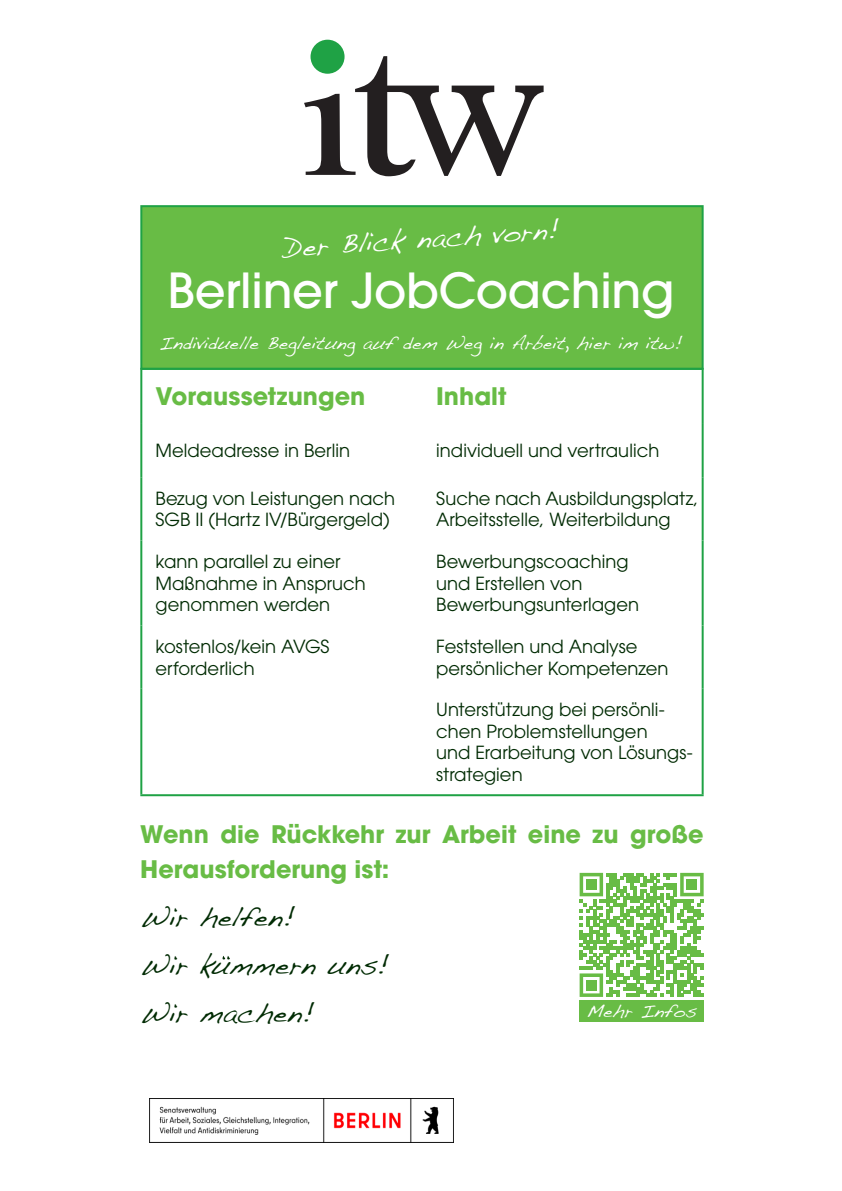
<style>
.page{position:relative;width:842px;height:1191px;background:#fff}
.page>*{position:absolute;margin:0;border:0;box-sizing:border-box;transform-origin:0 0}
.t1{font:500 48px "ITC Avant Garde Pro";letter-spacing:-.005em;color:#fff}
.t2{font:700 24px/35px "ITC Avant Garde Pro";color:#68bc45}
.t3{font:24px/48px "Dakota";letter-spacing:-.01em;color:#002b03}
.t4{font:24px "Dakota";color:#fff}
.t5{font:18px/21.6px "ITC Avant Garde Pro";letter-spacing:.005em;color:#002b03}
.t6{font:16px "Dakota";letter-spacing:-.01em;color:#fff}
.t7{font:16px "Dakota";letter-spacing:.015em;color:#fff}
</style>
<div class="page">
<svg style="left:304px;top:56px;width:240px;height:120px"></svg>
<div style="left:310px;top:40px;width:35px;height:34px;background:#1fa245;border-radius:50%"></div>
<img style="left:150px;top:1098px;width:303px;height:44px">
<div style="left:140px;top:205px;width:564px;height:166px;background:#68bc45"></div>
<hr style="left:140px;top:368px;width:282px;height:2px;background:#1fa245">
<hr style="left:140px;top:370px;width:2px;height:53px;background:#1fa245">
<hr style="left:422px;top:368px;width:282px;height:2px;background:#1fa245">
<hr style="left:702px;top:370px;width:2px;height:53px;background:#1fa245">
<hr style="left:140px;top:423px;width:2px;height:54px;background:#1fa245">
<hr style="left:702px;top:423px;width:2px;height:54px;background:#1fa245">
<hr style="left:140px;top:477px;width:2px;height:63px;background:#1fa245">
<hr style="left:702px;top:477px;width:2px;height:63px;background:#1fa245">
<hr style="left:140px;top:540px;width:2px;height:85px;background:#1fa245">
<hr style="left:702px;top:540px;width:2px;height:85px;background:#1fa245">
<hr style="left:140px;top:625px;width:2px;height:63px;background:#1fa245">
<hr style="left:702px;top:625px;width:2px;height:63px;background:#1fa245">
<hr style="left:140px;top:688px;width:2px;height:106px;background:#1fa245">
<hr style="left:702px;top:688px;width:2px;height:106px;background:#1fa245">
<hr style="left:140px;top:794px;width:282px;height:2px;background:#1fa245">
<hr style="left:422px;top:794px;width:282px;height:2px;background:#1fa245">
<svg style="left:580px;top:873px;width:124px;height:124px"></svg>
<div style="left:586px;top:879px;width:10px;height:10px;background:#68bc45"></div>
<div style="left:687px;top:879px;width:10px;height:10px;background:#68bc45"></div>
<div style="left:586px;top:980px;width:10px;height:10px;background:#68bc45"></div>
<div style="left:580px;top:1000px;width:124px;height:22px;background:#68bc45"></div>
<svg style="left:223px;top:956px;width:7px;height:3px"></svg>
<h2 class="t4" style="left:282px;top:233px;width:279px;rotate:-4deg">Der Blick nach vorn!</h2>
<h1 class="t1" style="left:167px;top:260px;width:509px">Berliner JobCoaching</h1>
<p class="t6" style="left:159px;top:332px;width:525px">Individuelle Begleitung auf dem Weg in Arbeit, hier im itw!</p>
<h2 class="t2" style="left:155px;top:378px;width:211px">Voraussetzungen</h2>
<h2 class="t2" style="left:436px;top:378px;width:72px">Inhalt</h2>
<p class="t5" style="left:155px;top:439px;width:196px">Meldeadresse in Berlin</p>
<p class="t5" style="left:436px;top:439px;width:225px">individuell und vertraulich</p>
<p class="t5" style="left:155px;top:487px;width:241px">Bezug von Leistungen nach<br>SGB II (Hartz IV/Bürgergeld)</p>
<p class="t5" style="left:436px;top:487px;width:264px">Suche nach Ausbildungsplatz,<br>Arbeitsstelle, Weiterbildung</p>
<p class="t5" style="left:155px;top:550px;width:212px">kann parallel zu einer<br>Maßnahme in Anspruch genommen werden</p>
<p class="t5" style="left:436px;top:550px;width:204px">Bewerbungscoaching und Erstellen von<br>Bewerbungsunterlagen</p>
<p class="t5" style="left:155px;top:635px;width:176px">kostenlos/kein AVGS erforderlich</p>
<p class="t5" style="left:436px;top:635px;width:234px">Feststellen und Analyse persönlicher Kompetenzen</p>
<p class="t5" style="left:436px;top:698px;width:258px">Unterstützung bei persönli&shy;chen Problemstellungen<br>und Erarbeitung von Lösungs&shy;strategien</p>
<h2 class="t2" style="left:140px;top:816px;width:565px">Wenn die Rückkehr zur Arbeit eine zu große<br>Herausforderung ist:</h2>
<h2 class="t3" style="left:140px;top:896px;width:250px">Wir helfen!<br>Wir kummern uns!<br>Wir machen!</h2>
<p class="t7" style="left:586px;top:1000px;width:112px">Mehr Infos</p>
</div>
